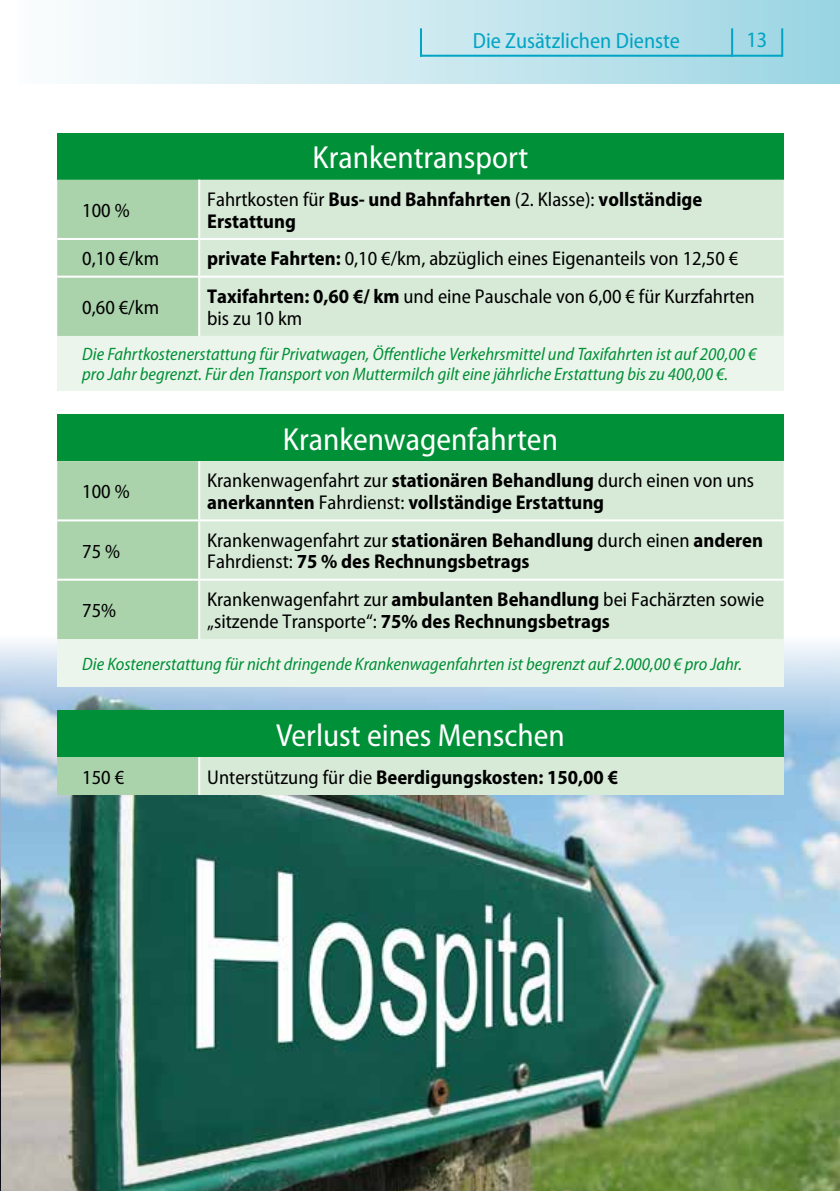
<style>
.page{position:relative;width:840px;height:1191px;background:#fff}
.page>*{position:absolute;margin:0;border:0;box-sizing:border-box;transform-origin:0 0}
.t1{font:semi-condensed 32px "Myriad Pro";color:#fff}
.t2{font:semi-condensed 22px "Myriad Pro";color:#00a4c4}
.t3{font:700 semi-condensed 20px/21.6px "Myriad Pro";color:#000}
.t4{font:semi-condensed 20px/21.6px "Myriad Pro";color:#000}
.t5{font:italic semi-condensed 18px/19.4px "Myriad Pro";color:#009037}
.s1{font-weight:400}
.s2{font-weight:700}
</style>
<div class="page">
<div style="left:0;top:0;width:839px;height:84px;background:linear-gradient(to right,#fffffe,#9ad4e2)"></div>
<hr style="left:420px;top:55px;width:362px;height:2px;background:#00a4c4">
<hr style="left:420px;top:28px;width:2px;height:29px;background:#00a4c4">
<hr style="left:780px;top:28px;width:2px;height:29px;background:#00a4c4">
<hr style="left:730px;top:28px;width:2px;height:29px;background:#00a4c4">
<div style="left:0;top:0;width:17px;height:84px;background:#fff"></div>
<img style="left:0;top:636px;width:839px;height:555px">
<div style="left:57px;top:133px;width:726px;height:47px;background:#009037"></div>
<div style="left:57px;top:180px;width:141px;height:156px;background:#aad3ac"></div>
<div style="left:200px;top:180px;width:583px;height:156px;background:#d7ead7"></div>
<div style="left:57px;top:336px;width:726px;height:54px;background:#ecf5eb"></div>
<hr style="left:199px;top:238px;width:584px;height:2px;background:#fff">
<hr style="left:199px;top:276px;width:584px;height:2px;background:#fff">
<hr style="left:57px;top:238px;width:142px;height:2px;background:#fff">
<hr style="left:57px;top:276px;width:142px;height:2px;background:#fff">
<div style="left:57px;top:414px;width:726px;height:47px;background:#009037"></div>
<div style="left:57px;top:461px;width:141px;height:178px;background:#aad3ac"></div>
<div style="left:200px;top:461px;width:583px;height:178px;background:#d7ead7"></div>
<div style="left:57px;top:639px;width:726px;height:47px;background:#ecf5eb"></div>
<hr style="left:199px;top:519px;width:584px;height:2px;background:#fff">
<hr style="left:199px;top:578px;width:584px;height:2px;background:#fff">
<hr style="left:198px;top:580px;width:2px;height:59px;background:#fff">
<hr style="left:57px;top:519px;width:142px;height:2px;background:#fff">
<hr style="left:57px;top:578px;width:142px;height:2px;background:#fff">
<div style="left:57px;top:710px;width:726px;height:47px;background:#009037"></div>
<div style="left:57px;top:757px;width:142px;height:38px;background:#aad3ac"></div>
<div style="left:199px;top:757px;width:584px;height:38px;background:#d7ead7"></div>
<hr style="left:198px;top:757px;width:2px;height:38px;background:#fff">
<img style="left:0;top:693px;width:1px;height:498px">
<p class="t2" style="left:472px;top:28px;width:208px">Die Zusätzlichen Dienste</p>
<p class="t2" style="left:746px;top:28px;width:22px">13</p>
<h1 class="t1" style="left:312px;top:140px;width:217px">Krankentransport</h1>
<p class="t4" style="left:82px;top:200px;width:49px">100 %</p>
<p class="t3" style="left:207px;top:189px;width:496px"><span class="s1">Fahrtkosten für</span> Bus- und Bahnfahrten <span class="s1">(2. Klasse):</span> vollständige<br>Erstattung</p>
<p class="t4" style="left:82px;top:248px;width:78px">0,10 €/km</p>
<p class="t4" style="left:207px;top:248px;width:532px"><span class="s2">private Fahrten:</span> 0,10 €/km, abzüglich eines Eigenanteils von 12,50 €</p>
<p class="t4" style="left:82px;top:297px;width:78px">0,60 €/km</p>
<p class="t4" style="left:207px;top:286px;width:548px"><span class="s2">Taxifahrten: 0,60 €/ km</span> und eine Pauschale von 6,00 € für Kurzfahrten bis zu 10 km</p>
<p class="t5" style="left:82px;top:345px;width:675px">Die Fahrtkostenerstattung für Privatwagen, Öffentliche Verkehrsmittel und Taxifahrten ist auf 200,00 € pro Jahr begrenzt. Für den Transport von Muttermilch gilt eine jährliche Erstattung bis zu 400,00 €.</p>
<h1 class="t1" style="left:283px;top:422px;width:276px">Krankenwagenfahrten</h1>
<p class="t4" style="left:82px;top:481px;width:49px">100 %</p>
<p class="t3" style="left:207px;top:470px;width:548px"><span class="s1">Krankenwagenfahrt zur</span> stationären Behandlung <span class="s1">durch einen von uns </span>anerkannten <span class="s1">Fahrdienst:</span> vollständige Erstattung</p>
<p class="t4" style="left:82px;top:540px;width:39px">75 %</p>
<p class="t3" style="left:207px;top:529px;width:557px"><span class="s1">Krankenwagenfahrt zur</span> stationären Behandlung <span class="s1">durch einen</span> anderen<br><span class="s1">Fahrdienst:</span> 75 % des Rechnungsbetrags</p>
<p class="t4" style="left:82px;top:600px;width:35px">75%</p>
<p class="t4" style="left:207px;top:589px;width:558px">Krankenwagenfahrt zur <span class="s2">ambulanten Behandlung</span> bei Fachärzten sowie „sitzende Transporte“: <span class="s2">75% des Rechnungsbetrags</span></p>
<p class="t5" style="left:82px;top:654px;width:661px">Die Kostenerstattung für nicht dringende Krankenwagenfahrten ist begrenzt auf 2.000,00 € pro Jahr.</p>
<h1 class="t1" style="left:276px;top:718px;width:290px">Verlust eines Menschen</h1>
<p class="t4" style="left:82px;top:766px;width:43px">150 €</p>
<p class="t3" style="left:207px;top:766px;width:412px"><span class="s1">Unterstützung für die</span> Beerdigungskosten: 150,00 €</p>
</div>
